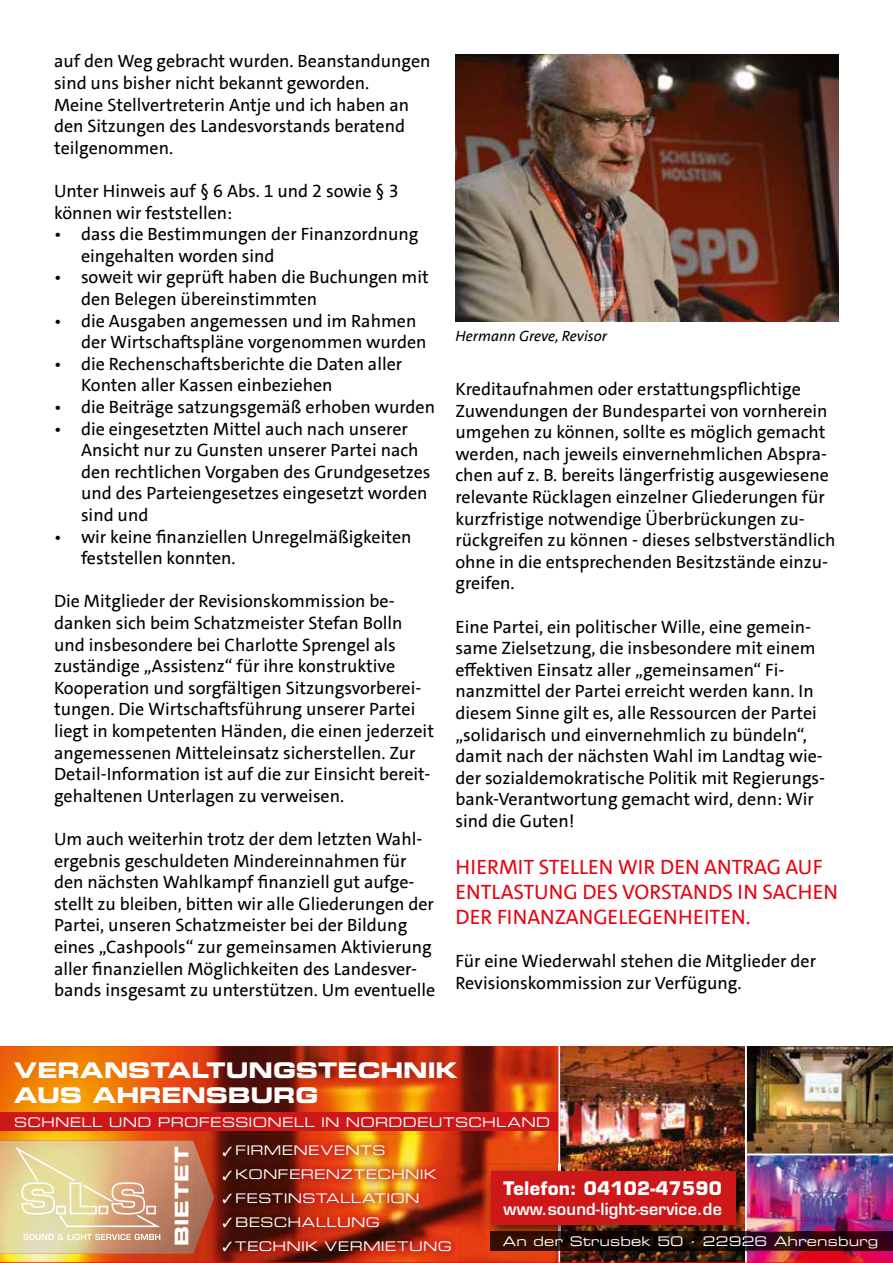
<style>
.page{position:relative;width:893px;height:1263px;background:#fff}
.page>*{position:absolute;margin:0;border:0;box-sizing:border-box;transform-origin:0 0}
.t1{font:21.6px/25.8px "Eurostile LT Std Bold Ex 2";letter-spacing:-.01em;color:#fff}
.t2{font:21px/25.2px "SPD The Sans Versal";color:#e30613}
.t3{font:18.9px "Eurostile LT Std Bold Ex 2";letter-spacing:.045em;color:#fff}
.t4{font:700 18.3px "Eurostile LT Std";letter-spacing:.01em;color:#fff}
.t5{font:18px/21.6px "SPD The Sans";color:#000}
.t6{font:600 16.2px "Eurostile LT Std";letter-spacing:.01em;color:#fff}
.t7{font:italic 15px "SPD The Sans";color:#000}
.t8{font:13.2px "Eurostile LT Std Ex 2";letter-spacing:.02em;color:#fff}
</style>
<div class="page">
<img style="left:455px;top:54px;width:383px;height:267px">
<img style="left:0;top:1046px;width:558px;height:216px">
<div style="left:0;top:1112px;width:562px;height:19px;background:#cd1719"></div>
<img style="left:560px;top:1046px;width:185px;height:216px">
<hr style="left:558px;top:1046px;width:2px;height:216px;background:#fff">
<img style="left:213px;top:1135px;width:248px;height:126px">
<img style="left:0;top:1141px;width:213px;height:113px">
<svg style="left:15px;top:1147px;width:145px;height:80px"></svg>
<svg style="left:23px;top:1234px;width:137px;height:6px"></svg>
<img style="left:484px;top:1164px;width:74px;height:75px">
<img style="left:558px;top:1164px;width:187px;height:68px">
<div style="left:491px;top:1171px;width:244px;height:54px;background:#cd1719"></div>
<img style="left:491px;top:1232px;width:67px;height:18px">
<img style="left:560px;top:1232px;width:185px;height:18px">
<svg style="left:558px;top:1232px;width:2px;height:18px"></svg>
<img style="left:745px;top:1046px;width:148px;height:216px">
<p class="t5" style="left:54px;top:51px;width:378px">auf den Weg gebracht wurden. Beanstandungen sind uns bisher nicht bekannt geworden.<br>Meine Stellvertreterin Antje und ich haben an den Sitzungen des Landesvorstands beratend teilgenommen.</p>
<p class="t5" style="left:54px;top:180px;width:346px">Unter Hinweis auf § 6 Abs. 1 und 2 sowie § 3 können wir feststellen:</p>
<p class="t5" style="left:81px;top:223px;width:339px;text-indent:-27px">• dass die Bestimmungen der Finanzordnung eingehalten worden sind</p>
<p class="t5" style="left:81px;top:267px;width:349px;text-indent:-27px">• soweit wir geprüft haben die Buchungen mit den Belegen übereinstimmten</p>
<p class="t5" style="left:81px;top:310px;width:347px;text-indent:-27px">• die Ausgaben angemessen und im Rahmen der Wirtschaftspläne vorgenommen wurden</p>
<p class="t5" style="left:81px;top:353px;width:323px;text-indent:-27px">• die Rechenschaftsberichte die Daten aller<br>Konten aller Kassen einbeziehen</p>
<p class="t5" style="left:54px;top:396px;width:383px">• die Beiträge satzungsgemäß erhoben wurden</p>
<p class="t5" style="left:81px;top:418px;width:351px;text-indent:-27px">• die eingesetzten Mittel auch nach unserer Ansicht nur zu Gunsten unserer Partei nach den rechtlichen Vorgaben des Grundgesetzes und des Parteiengesetzes eingesetzt worden sind und</p>
<p class="t5" style="left:81px;top:526px;width:332px;text-indent:-27px">• wir keine finanziellen Unregelmäßigkeiten feststellen konnten.</p>
<p class="t5" style="left:54px;top:591px;width:381px">Die Mitglieder der Revisionskommission be&shy;danken sich beim Schatzmeister Stefan Bolln und insbesondere bei Charlotte Sprengel als zuständige „Assistenz“ für ihre konstruktive Kooperation und sorgfältigen Sitzungsvorberei&shy;tungen. Die Wirtschaftsführung unserer Partei liegt in kompetenten Händen, die einen jederzeit angemessenen Mitteleinsatz sicherstellen. Zur Detail-Information ist auf die zur Einsicht bereit&shy;gehaltenen Unterlagen zu verweisen.</p>
<p class="t5" style="left:54px;top:828px;width:383px">Um auch weiterhin trotz der dem letzten Wahl&shy;ergebnis geschuldeten Mindereinnahmen für den nächsten Wahlkampf finanziell gut aufge&shy;stellt zu bleiben, bitten wir alle Gliederungen der Partei, unseren Schatzmeister bei der Bildung eines „Cashpools“ zur gemeinsamen Aktivierung aller finanziellen Möglichkeiten des Landesver&shy;bands insgesamt zu unterstützen. Um eventuelle</p>
<p class="t7" style="left:455px;top:326px;width:153px">Hermann Greve, Revisor</p>
<p class="t5" style="left:455px;top:378px;width:382px">Kreditaufnahmen oder erstattungspflichtige Zuwendungen der Bundespartei von vornherein umgehen zu können, sollte es möglich gemacht werden, nach jeweils einvernehmlichen Abspra&shy;chen auf z. B. bereits längerfristig ausgewiesene relevante Rücklagen einzelner Gliederungen für kurzfristige notwendige Überbrückungen zu&shy;rückgreifen zu können - dieses selbstverständlich ohne in die entsprechenden Besitzstände einzu&shy;greifen.</p>
<p class="t5" style="left:455px;top:616px;width:371px">Eine Partei, ein politischer Wille, eine gemein&shy;same Zielsetzung, die insbesondere mit einem effektiven Einsatz aller „gemeinsamen“ Fi&shy;nanzmittel der Partei erreicht werden kann. In diesem Sinne gilt es, alle Ressourcen der Partei „solidarisch und einvernehmlich zu bündeln“, damit nach der nächsten Wahl im Landtag wie&shy;der sozialdemokratische Politik mit Regierungs&shy;bank-Verantwortung gemacht wird, denn: Wir sind die Guten!</p>
<p class="t2" style="left:455px;top:854px;width:384px">HIERMIT STELLEN WIR DEN ANTRAG AUF<br>ENTLASTUNG DES VORSTANDS IN SACHEN<br>DER FINANZANGELEGENHEITEN.</p>
<p class="t5" style="left:455px;top:951px;width:362px">Für eine Wiederwahl stehen die Mitglieder der<br>Revisionskommission zur Verfügung.</p>
<p class="t1" style="left:14px;top:1056px;width:445px">VERANSTALTUNGSTECHNIK<br>AUS AHRENSBURG</p>
<p class="t8" style="left:14px;top:1113px;width:538px">SCHNELL UND PROFESSIONELL IN NORDDEUTSCHLAND</p>
<p class="t8" style="left:222px;top:1141px;width:165px">✓ FIRMENEVENTS</p>
<p class="t8" style="left:222px;top:1165px;width:216px">✓ KONFERENZTECHNIK</p>
<p class="t8" style="left:222px;top:1189px;width:199px">✓ FESTINSTALLATION</p>
<p class="t8" style="left:222px;top:1213px;width:159px">✓ BESCHALLUNG</p>
<p class="t3" style="left:168px;top:1246px;width:101px;rotate:-90deg">BIETET</p>
<p class="t4" style="left:504px;top:1177px;width:220px">Telefon: 04102-47590</p>
<p class="t6" style="left:504px;top:1199px;width:220px">www.sound-light-service.de</p>
<p class="t8" style="left:503px;top:1232px;width:377px">An der Strusbek 50 · 22926 Ahrensburg</p>
<p class="t8" style="left:222px;top:1237px;width:231px">✓ TECHNIK VERMIETUNG</p>
</div>
